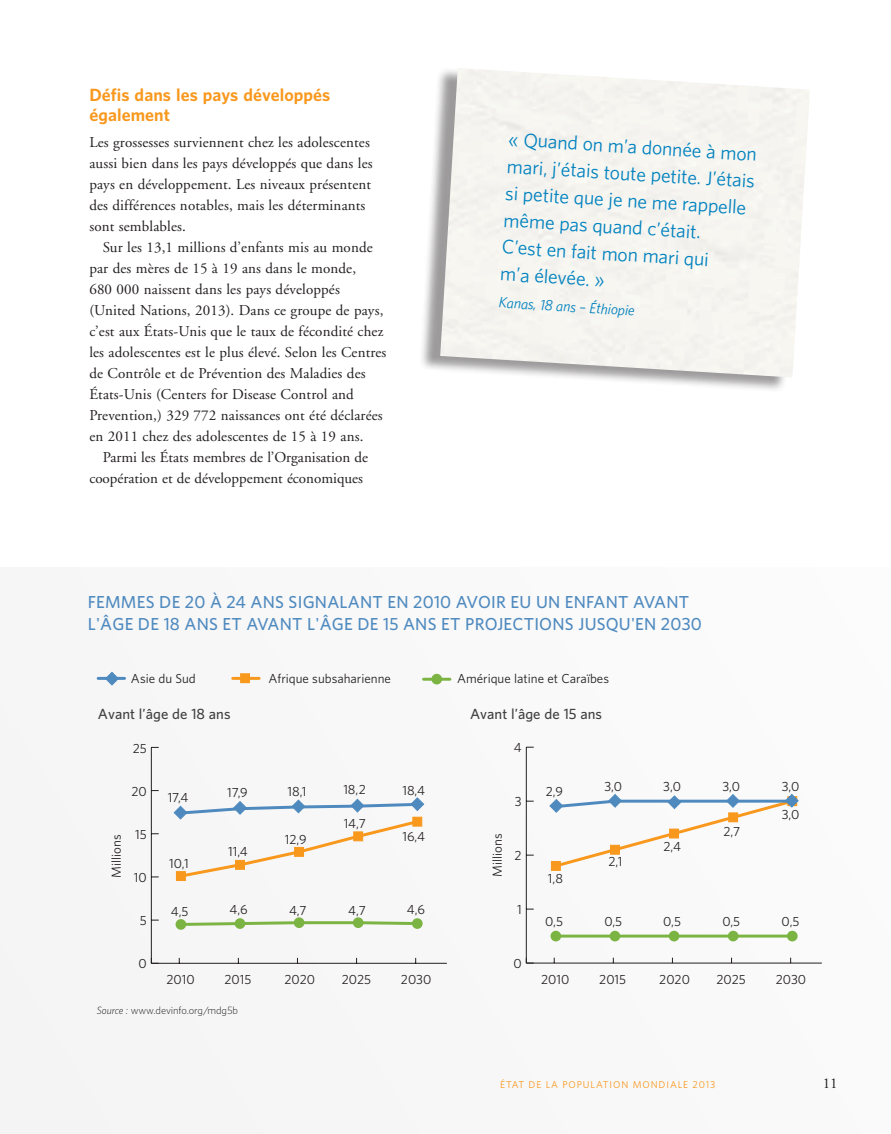
<style>
.page{position:relative;width:891px;height:1134px;background:#fff}
.page>*{position:absolute;margin:0;border:0;box-sizing:border-box;transform-origin:0 0}
.t1{font:18px/27.2px "UNFPA Text";color:#0082bf}
.t2{font:700 16.2px/19.4px "UNFPA";letter-spacing:.005em;color:#f8981d}
.t3{font:600 15.75px/21.8px "UNFPA";letter-spacing:.015em;color:#4f8abf}
.t4{font:15px/21px "Adobe Garamond";letter-spacing:.01em;color:#231f20}
.t5{font:italic 13.5px "UNFPA Text";color:#0082bf}
.t6{font:600 13.35px "UNFPA";color:#414142}
.t7{font:11.85px "UNFPA Text";color:#231f20}
.t8{font:300 9.6px "UNFPA";letter-spacing:-.01em;color:#231f20}
.t9{font:9px "UNFPA Text";letter-spacing:.1em;color:#f8981d}
.s1{font-style:italic}
</style>
<div class="page">
<div style="left:0;top:567px;width:891px;height:567px;background:#f8f8f8"></div>
<div style="left:419px;top:67px;width:386px;height:325px;background:#231f20;opacity:.45"></div>
<img style="left:440px;top:68px;width:370px;height:309px">
<hr style="left:151px;top:963px;width:296px;height:1px;background:#231f20">
<hr style="left:151px;top:747px;width:1px;height:216px;background:#231f20">
<svg style="left:184px;top:920px;width:229px;height:7px"></svg>
<div style="left:176px;top:919px;width:10px;height:11px;background:#7cb444;border-radius:50%"></div>
<div style="left:235px;top:918px;width:10px;height:11px;background:#7cb444;border-radius:50%"></div>
<div style="left:294px;top:917px;width:10px;height:11px;background:#7cb444;border-radius:50%"></div>
<div style="left:353px;top:917px;width:11px;height:11px;background:#7cb444;border-radius:50%"></div>
<div style="left:412px;top:918px;width:11px;height:11px;background:#7cb444;border-radius:50%"></div>
<div style="left:176px;top:871px;width:10px;height:10px;background:#f8981d"></div>
<hr style="left:526px;top:963px;width:296px;height:1px;background:#231f20">
<hr style="left:526px;top:747px;width:1px;height:216px;background:#231f20">
<svg style="left:526px;top:962px;width:8px;height:2px"></svg>
<hr style="left:556px;top:935px;width:59px;height:3px;background:#7cb444">
<hr style="left:615px;top:935px;width:59px;height:3px;background:#7cb444">
<hr style="left:674px;top:935px;width:59px;height:3px;background:#7cb444">
<hr style="left:733px;top:935px;width:59px;height:3px;background:#7cb444">
<div style="left:551px;top:931px;width:10px;height:10px;background:#7cb444;border-radius:50%"></div>
<div style="left:610px;top:931px;width:10px;height:10px;background:#7cb444;border-radius:50%"></div>
<div style="left:669px;top:931px;width:10px;height:10px;background:#7cb444;border-radius:50%"></div>
<div style="left:728px;top:931px;width:11px;height:10px;background:#7cb444;border-radius:50%"></div>
<div style="left:787px;top:931px;width:11px;height:10px;background:#7cb444;border-radius:50%"></div>
<svg style="left:173px;top:797px;width:252px;height:83px"></svg>
<svg style="left:549px;top:794px;width:250px;height:76px"></svg>
<div style="left:431px;top:674px;width:11px;height:10px;background:#7cb444;border-radius:50%"></div>
<div style="left:241px;top:674px;width:9px;height:9px;background:#f8981d"></div>
<div style="left:240px;top:673px;width:10px;height:10px;border:1px solid #f8981d"></div>
<svg style="left:105px;top:672px;width:14px;height:14px"></svg>
<hr style="left:424px;top:678px;width:26px;height:3px;background:#7cb444">
<hr style="left:233px;top:677px;width:26px;height:3px;background:#f8981d">
<hr style="left:98px;top:677px;width:27px;height:3px;background:#4f8abf">
<p class="t2" style="left:89px;top:85px;width:243px">Défis dans les pays développés également</p>
<p class="t4" style="left:89px;top:132px;width:285px">Les grossesses surviennent chez les adolescentes aussi bien dans les pays développés que dans les pays en développement. Les niveaux présentent des différences notables, mais les déterminants sont semblables.</p>
<p class="t4" style="left:89px;top:237px;width:299px;text-indent:14px">Sur les 13,1 millions d’enfants mis au monde par des mères de 15 à 19 ans dans le monde,<br>680 000 naissent dans les pays développés (United Nations, 2013). Dans ce groupe de pays, c’est aux États-Unis que le taux de fécondité chez les adolescentes est le plus élevé. Selon les Centres de Contrôle et de Prévention des Maladies des États-Unis (Centers for Disease Control and Prevention,) 329 772 naissances ont été déclarées en 2011 chez des adolescentes de 15 à 19 ans.</p>
<p class="t4" style="left:89px;top:447px;width:280px;text-indent:14px">Parmi les États membres de l’Organisation de coopération et de développement économiques</p>
<p class="t1" style="left:510px;top:124px;width:250px;rotate:4deg">« Quand on m’a donnée à mon mari, j’étais toute petite. J’étais si petite que je ne me rappelle même pas quand c’était.<br>C’est en fait mon mari qui<br>m’a élevée. »</p>
<p class="t5" style="left:499px;top:294px;width:138px;rotate:3deg">Kanas, 18 ans – Éthiopie</p>
<p class="t3" style="left:88px;top:590px;width:616px">FEMMES DE 20 À 24 ANS SIGNALANT EN 2010 AVOIR EU UN ENFANT AVANT<br>L'ÂGE DE 18 ANS ET AVANT L'ÂGE DE 15 ANS ET PROJECTIONS JUSQU'EN 2030</p>
<p class="t7" style="left:131px;top:671px;width:66px">Asie du Sud</p>
<p class="t7" style="left:268px;top:671px;width:124px">Afrique subsaharienne</p>
<p class="t7" style="left:457px;top:671px;width:153px">Amérique latine et Caraïbes</p>
<p class="t6" style="left:98px;top:705px;width:134px">Avant l’âge de 18 ans</p>
<p class="t6" style="left:470px;top:705px;width:133px">Avant l’âge de 15 ans</p>
<p class="t7" style="left:133px;top:740px;width:16px">25</p>
<p class="t7" style="left:514px;top:740px;width:9px">4</p>
<p class="t7" style="left:131px;top:784px;width:17px">20</p>
<p class="t7" style="left:168px;top:790px;width:22px">17,4</p>
<p class="t7" style="left:227px;top:785px;width:22px">17,9</p>
<p class="t7" style="left:288px;top:783px;width:20px">18,1</p>
<p class="t7" style="left:343px;top:781px;width:24px">18,2</p>
<p class="t7" style="left:402px;top:782px;width:24px">18,4</p>
<p class="t7" style="left:515px;top:794px;width:8px">3</p>
<p class="t7" style="left:546px;top:784px;width:19px">2,9</p>
<p class="t7" style="left:604px;top:779px;width:19px">3,0</p>
<p class="t7" style="left:663px;top:779px;width:19px">3,0</p>
<p class="t7" style="left:722px;top:779px;width:19px">3,0</p>
<p class="t7" style="left:782px;top:779px;width:19px">3,0</p>
<p class="t7" style="left:344px;top:816px;width:24px">14,7</p>
<p class="t7" style="left:135px;top:827px;width:13px">15</p>
<p class="t7" style="left:403px;top:829px;width:24px">16,4</p>
<p class="t7" style="left:109px;top:878px;width:45px;rotate:-90deg">Millions</p>
<p class="t7" style="left:490px;top:877px;width:45px;rotate:-90deg">Millions</p>
<p class="t7" style="left:285px;top:832px;width:23px">12,9</p>
<p class="t7" style="left:228px;top:844px;width:21px">11,4</p>
<p class="t7" style="left:169px;top:856px;width:21px">10,1</p>
<p class="t7" style="left:134px;top:870px;width:14px">10</p>
<p class="t7" style="left:515px;top:848px;width:9px">2</p>
<p class="t7" style="left:548px;top:871px;width:17px">1,8</p>
<p class="t7" style="left:608px;top:854px;width:15px">2,1</p>
<p class="t7" style="left:663px;top:839px;width:19px">2,4</p>
<p class="t7" style="left:724px;top:824px;width:18px">2,7</p>
<p class="t7" style="left:782px;top:807px;width:19px">3,0</p>
<p class="t7" style="left:140px;top:913px;width:8px">5</p>
<p class="t7" style="left:171px;top:904px;width:19px">4,5</p>
<p class="t7" style="left:230px;top:902px;width:20px">4,6</p>
<p class="t7" style="left:289px;top:902px;width:19px">4,7</p>
<p class="t7" style="left:348px;top:902px;width:19px">4,7</p>
<p class="t7" style="left:407px;top:902px;width:20px">4,6</p>
<p class="t7" style="left:517px;top:902px;width:6px">1</p>
<p class="t7" style="left:545px;top:914px;width:19px">0,5</p>
<p class="t7" style="left:604px;top:914px;width:19px">0,5</p>
<p class="t7" style="left:663px;top:914px;width:19px">0,5</p>
<p class="t7" style="left:722px;top:914px;width:19px">0,5</p>
<p class="t7" style="left:782px;top:914px;width:19px">0,5</p>
<p class="t7" style="left:138px;top:956px;width:10px">0</p>
<p class="t7" style="left:513px;top:956px;width:10px">0</p>
<p class="t7" style="left:166px;top:972px;width:30px">2010</p>
<p class="t7" style="left:224px;top:972px;width:28px">2015</p>
<p class="t7" style="left:284px;top:972px;width:32px">2020</p>
<p class="t7" style="left:342px;top:972px;width:31px">2025</p>
<p class="t7" style="left:401px;top:972px;width:32px">2030</p>
<p class="t7" style="left:541px;top:972px;width:30px">2010</p>
<p class="t7" style="left:599px;top:972px;width:28px">2015</p>
<p class="t7" style="left:659px;top:972px;width:32px">2020</p>
<p class="t7" style="left:717px;top:972px;width:31px">2025</p>
<p class="t7" style="left:776px;top:972px;width:32px">2030</p>
<p class="t8" style="left:97px;top:1004px;width:143px"><span class="s1">Source :</span> www.devinfo.org/mdg5b</p>
<p class="t9" style="left:500px;top:1079px;width:217px">ÉTAT DE LA POPULATION MONDIALE 2013</p>
<p class="t4" style="left:823px;top:1073px;width:16px">11</p>
</div>
